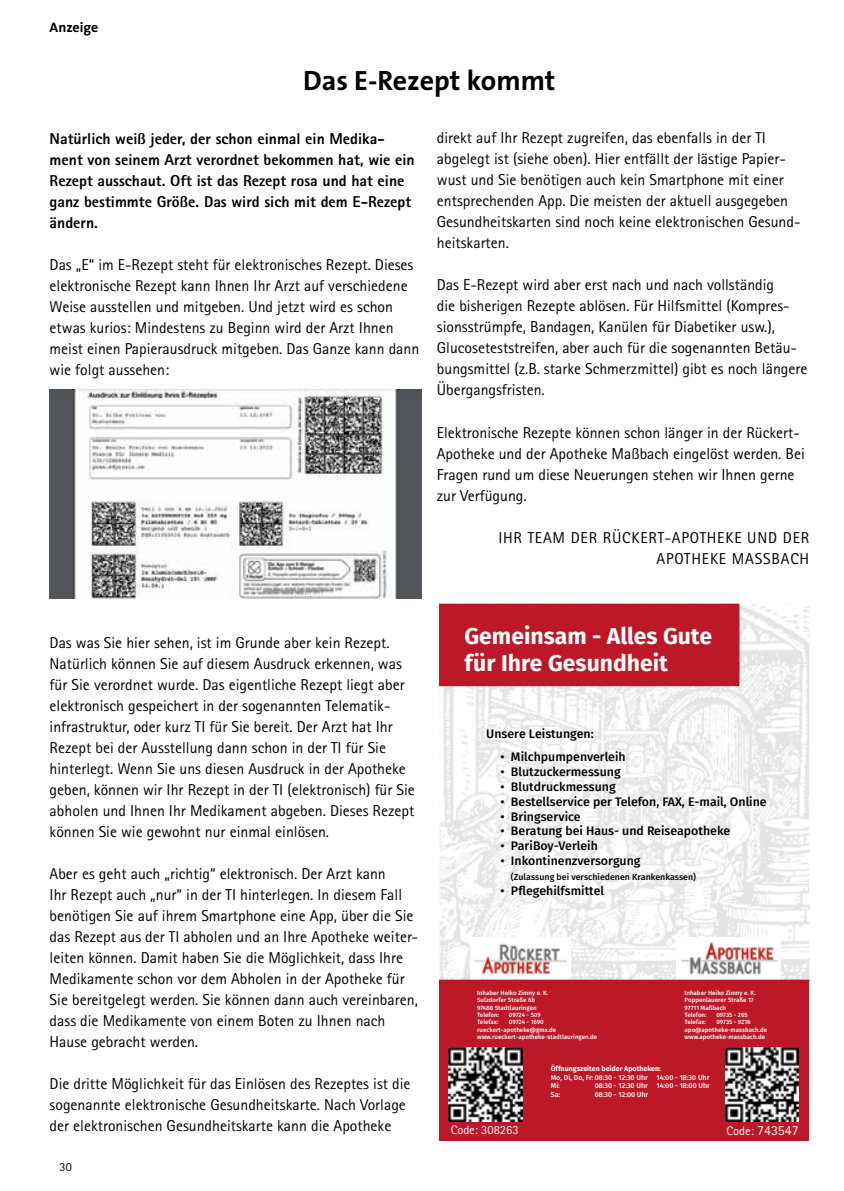
<style>
.page{position:relative;width:844px;height:1191px;background:#fff}
.page>*{position:absolute;margin:0;border:0;box-sizing:border-box;transform-origin:0 0}
.t1{font:700 28px "The Sans";color:#000}
.t2{font:700 22.93px/27.5px "Fira Sans";color:#fff}
.t3{font:15.75px/21px "Rotis Sans Serif";color:#000}
.t4{font:800 15.75px/21px "Rotis Sans Serif";color:#000}
.t5{font:15.75px/21px "Rotis Sans Serif";letter-spacing:.05em;color:#000;text-align:right}
.t6{font:700 14px "The Sans";color:#000}
.t7{font:13.83px "Rotis Sans Serif";color:#fff}
.t8{font:12.42px "Rotis Sans Serif";color:#fff}
.t9{font:500 12.25px "Fira Sans";color:#000}
.t10{font:12.25px "Rotis Sans Serif";color:#000}
.t11{font:500 8.75px "Fira Sans";color:#000}
.t12{font:500 7px/8.4px "Fira Sans";color:#fff}
.t13{font:700 7px "Fira Sans";color:#fff}
.t14{font:500 6.12px/7.4px "Fira Sans";color:#fff}
.s1{font-size:12.42px}
</style>
<div class="page">
<img style="left:439px;top:603px;width:370px;height:376px">
<img style="left:470px;top:937px;width:100px;height:42px">
<img style="left:676px;top:937px;width:103px;height:42px">
<div style="left:439px;top:603px;width:300px;height:83px;background:#bd1828"></div>
<div style="left:439px;top:980px;width:370px;height:160px;background:#bd1828"></div>
<svg style="left:439px;top:979px;width:370px;height:143px"></svg>
<img style="left:448px;top:1047px;width:74px;height:74px">
<img style="left:725px;top:1047px;width:73px;height:74px">
<img style="left:50px;top:389px;width:372px;height:210px">
<p class="t6" style="left:50px;top:16px;width:50px">Anzeige</p>
<h1 class="t1" style="left:303px;top:57px;width:254px">Das E-Rezept kommt</h1>
<p class="t4" style="left:50px;top:127px;width:366px">Natürlich weiß jeder, der schon einmal ein Medika&shy;ment von seinem Arzt verordnet bekommen hat, wie ein Rezept ausschaut. Oft ist das Rezept rosa und hat eine ganz bestimmte Größe. Das wird sich mit dem E-Rezept ändern.</p>
<p class="t3" style="left:50px;top:254px;width:371px">Das „E“ im E-Rezept steht für elektronisches Rezept. Dieses elektronische Rezept kann Ihnen Ihr Arzt auf verschiedene Weise ausstellen und mitgeben. Und jetzt wird es schon etwas kurios: Mindestens zu Beginn wird der Arzt Ihnen meist einen Papierausdruck mitgeben. Das Ganze kann dann wie folgt aussehen:</p>
<p class="t3" style="left:437px;top:127px;width:365px">direkt auf Ihr Rezept zugreifen, das ebenfalls in der TI abgelegt ist (siehe oben). Hier entfällt der lästige Papier&shy;wust und Sie benötigen auch kein Smartphone mit einer entsprechenden App. Die meisten der aktuell ausgegeben Gesundheitskarten sind noch keine elektronischen Gesund&shy;heitskarten.</p>
<p class="t3" style="left:437px;top:274px;width:372px">Das E-Rezept wird aber erst nach und nach vollständig<br>die bisherigen Rezepte ablösen. Für Hilfsmittel (Kompres&shy;sionsstrümpfe, Bandagen, Kanülen für Diabetiker usw.), Glucoseteststreifen, aber auch für die sogenannten Betäu&shy;bungsmittel (z.B. starke Schmerzmittel) gibt es noch längere Übergangsfristen.</p>
<p class="t3" style="left:437px;top:421px;width:369px">Elektronische Rezepte können schon länger in der Rückert-Apotheke und der Apotheke Maßbach eingelöst werden. Bei Fragen rund um diese Neuerungen stehen wir Ihnen gerne zur Verfügung.</p>
<p class="t5" style="left:498px;top:526px;width:312px">IHR TEAM DER RÜCKERT-APOTHEKE UND DER<br>APOTHEKE MASSBACH</p>
<p class="t3" style="left:50px;top:632px;width:367px">Das was Sie hier sehen, ist im Grunde aber kein Rezept.<br>Natürlich können Sie auf diesem Ausdruck erkennen, was für Sie verordnet wurde. Das eigentliche Rezept liegt aber elektronisch gespeichert in der sogenannten Telematik&shy;infrastruktur, oder kurz TI für Sie bereit. Der Arzt hat Ihr Rezept bei der Ausstellung dann schon in der TI für Sie hinterlegt. Wenn Sie uns diesen Ausdruck in der Apotheke geben, können wir Ihr Rezept in der TI (elektronisch) für Sie abholen und Ihnen Ihr Medikament abgeben. Dieses Rezept können Sie wie gewohnt nur einmal einlösen.</p>
<p class="t3" style="left:50px;top:863px;width:370px">Aber es geht auch „richtig“ elektronisch. Der Arzt kann<br>Ihr Rezept auch „nur“ in der TI hinterlegen. In diesem Fall benötigen Sie auf ihrem Smartphone eine App, über die Sie das Rezept aus der TI abholen und an Ihre Apotheke weiter&shy;leiten können. Damit haben Sie die Möglichkeit, dass Ihre Medikamente schon vor dem Abholen in der Apotheke für Sie bereitgelegt werden. Sie können dann auch vereinbaren, dass die Medikamente von einem Boten zu Ihnen nach Hause gebracht werden.</p>
<p class="t3" style="left:50px;top:1072px;width:362px">Die dritte Möglichkeit für das Einlösen des Rezeptes ist die sogenannte elektronische Gesundheitskarte. Nach Vorlage der elektronischen Gesundheitskarte kann die Apotheke</p>
<p class="t10" style="left:60px;top:1159px;width:14px">30</p>
<h2 class="t2" style="left:464px;top:622px;width:249px">Gemeinsam - Alles Gute für Ihre Gesundheit</h2>
<p class="t9" style="left:486px;top:725px;width:109px">Unsere Leistungen:</p>
<p class="t9" style="left:500px;top:748px;width:127px">• Milchpumpenverleih</p>
<p class="t9" style="left:500px;top:763px;width:122px">• Blutzuckermessung</p>
<p class="t9" style="left:500px;top:778px;width:117px">• Blutdruckmessung</p>
<p class="t9" style="left:500px;top:793px;width:268px">• Bestellservice per Telefon, FAX, E-mail, Online</p>
<p class="t9" style="left:500px;top:807px;width:82px">• Bringservice</p>
<p class="t9" style="left:500px;top:822px;width:231px">• Beratung bei Haus- und Reiseapotheke</p>
<p class="t9" style="left:500px;top:837px;width:99px">• PariBoy-Verleih</p>
<p class="t9" style="left:500px;top:852px;width:142px">• Inkontinenzversorgung</p>
<p class="t11" style="left:511px;top:870px;width:186px">(Zulassung bei verschiedenen Krankenkassen)</p>
<p class="t9" style="left:500px;top:881px;width:105px">• Pflegehilfsmittel</p>
<p class="t14" style="left:477px;top:989px;width:73px">Inhaber Heiko Zimny e. K.<br>Sulzdorfer Straße 6b<br>97488 Stadtlauringen<br>Telefon:</p>
<p class="t14" style="left:508px;top:1011px;width:33px">09724 - 509</p>
<p class="t14" style="left:684px;top:989px;width:73px">Inhaber Heiko Zimny e. K.<br>Poppenlauerer Straße 17<br>97711 Maßbach<br>Telefon:</p>
<p class="t14" style="left:716px;top:1011px;width:33px">09735 - 265</p>
<p class="t14" style="left:477px;top:1018px;width:23px">Telefax:</p>
<p class="t14" style="left:477px;top:1018px;width:121px;text-indent:32px">09724 - 1690 rueckert-apotheke@gmx.de www.rueckert-apotheke-stadtlauringen.de</p>
<p class="t14" style="left:684px;top:1018px;width:23px">Telefax:</p>
<p class="t14" style="left:684px;top:1018px;width:84px;text-indent:32px">09735 - 9216 apo@apotheke-massbach.de www.apotheke-massbach.de</p>
<p class="t13" style="left:550px;top:1063px;width:112px">Öffnungszeiten beider Apotheken:</p>
<p class="t12" style="left:550px;top:1073px;width:160px">Mo, Di, Do, Fr: 08:30 - 12:30 Uhr 14:00 - 18:30 Uhr<br>Mi:</p>
<p class="t12" style="left:594px;top:1081px;width:117px">08:30 - 12:30 Uhr 14:00 - 18:00 Uhr</p>
<p class="t12" style="left:550px;top:1089px;width:11px">Sa:</p>
<p class="t12" style="left:594px;top:1089px;width:55px">08:30 - 12:00 Uhr</p>
<p class="t8" style="left:450px;top:1122px;width:69px">Code: 308263</p>
<p class="t7" style="left:726px;top:1121px;width:74px"><span class="s1">Code:</span> 743547</p>
</div>
